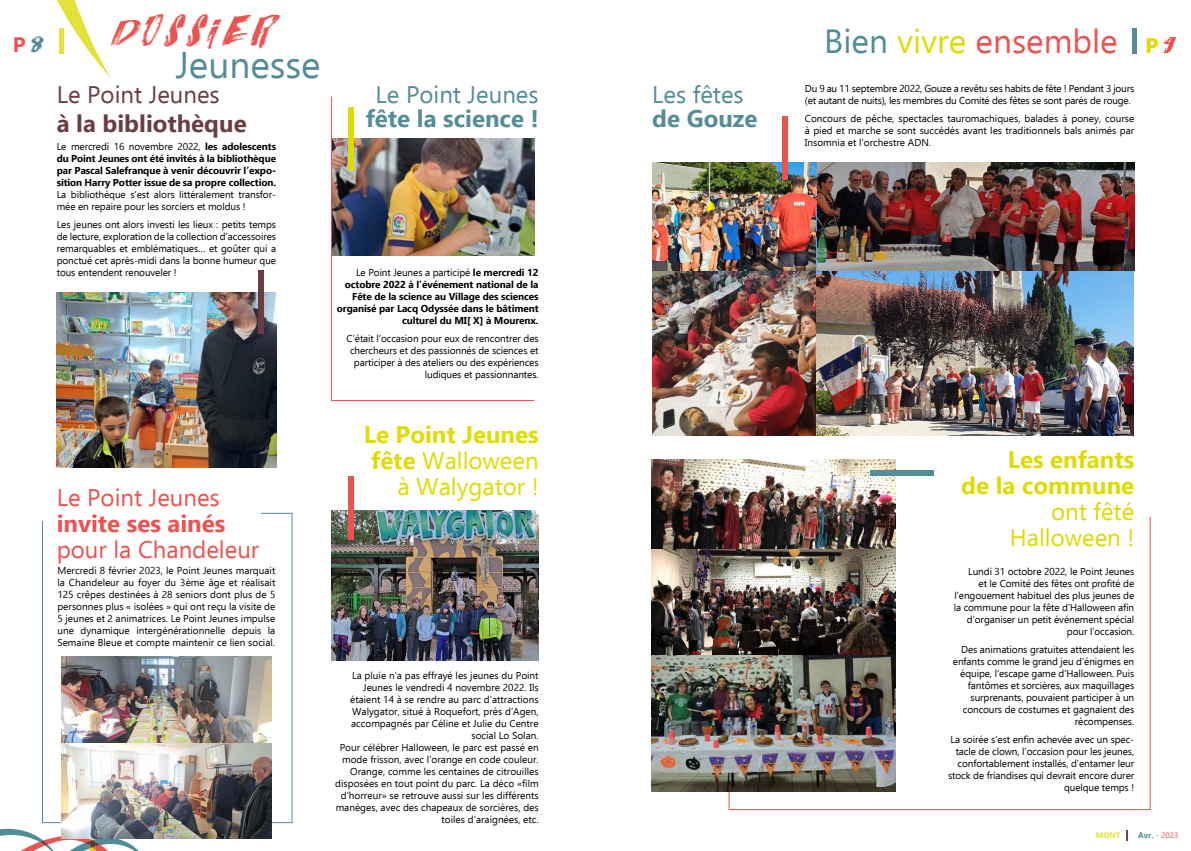
<style>
.page{position:relative;width:1191px;height:851px;background:#fff}
.page>*{position:absolute;margin:0;border:0;box-sizing:border-box;transform-origin:0 0}
.t1{font:37.1px "Ebrima";color:#548c98}
.t2{font:33.4px "Ebrima";color:#ea5350}
.t3{font:33.4px "Italiano";letter-spacing:.2em;color:#ea5350}
.t4{font:24px/26px "Ebrima";color:#dedc00;text-align:right}
.t5{font:24px "Ebrima";color:#ea5350}
.t6{font:24px "Ebrima";color:#548c98}
.t7{font:700 24px "Ebrima";color:#548c98}
.t8{font:700 24px/26px "Ebrima";color:#dedb00;text-align:right}
.t9{font:24px/26px "Ebrima";color:#dedb00;text-align:right}
.t10{font:700 24px "Ebrima";color:#6a3d42}
.t11{font:700 24px "Ebrima";color:#ea5350}
.t12{font:24px "Ebrima";color:#6a3d42}
.t13{font:700 20.9px "Ebrima";color:#ea5350}
.t14{font:10px/12px "Ebrima";letter-spacing:-.01em;color:#000;text-align:right}
.t15{font:700 10px/12px "Ebrima";letter-spacing:-.01em;color:#000;text-align:right}
.t16{font:700 8px "Ebrima";color:#548c98}
.t17{font:700 8px "Ebrima";color:#e4e139}
.s1{font-family:"Italiano";font-weight:400;color:#548c98}
.s2{font-weight:400}
.s3{font-weight:700}
.s4{color:#518c99}
.s5{color:#dedc00}
.s6{font-weight:700;font-size:20.9px;color:#dedc00}
.s7{font-family:"Italiano";font-size:20.9px}
.s8{font-weight:400;color:#ea5350}
</style>
<div class="page">
<svg style="left:0;top:823px;width:143px;height:27px"></svg>
<svg style="left:1126px;top:830px;width:2px;height:10px"></svg>
<svg style="left:728px;top:517px;width:423px;height:293px"></svg>
<img style="left:652px;top:162px;width:165px;height:273px">
<img style="left:817px;top:270px;width:316px;height:165px">
<img style="left:651px;top:654px;width:244px;height:137px">
<img style="left:651px;top:549px;width:245px;height:105px">
<img style="left:651px;top:459px;width:245px;height:90px">
<img style="left:817px;top:162px;width:317px;height:108px">
<div style="left:782px;top:116px;width:6px;height:63px;background:#e95350"></div>
<div style="left:870px;top:470px;width:64px;height:6px;background:#548c98"></div>
<svg style="left:57px;top:0;width:53px;height:77px"></svg>
<img style="left:331px;top:510px;width:208px;height:150px">
<img style="left:57px;top:292px;width:219px;height:175px">
<img style="left:61px;top:656px;width:210px;height:87px">
<img style="left:61px;top:743px;width:210px;height:94px">
<div style="left:348px;top:476px;width:5px;height:63px;background:#ea5350"></div>
<div style="left:258px;top:270px;width:6px;height:64px;background:#6a3d42"></div>
<img style="left:331px;top:96px;width:204px;height:305px">
<div style="left:1132px;top:29px;width:5px;height:25px;background:#548c98"></div>
<h3 class="t13" style="left:13px;top:28px;width:30px">P<span class="s1">8</span></h3>
<h2 class="t3" style="left:110px;top:15px;width:161px">DOSSIER</h2>
<h1 class="t1" style="left:176px;top:37px;width:146px">Jeunesse</h1>
<h3 class="t12" style="left:57px;top:76px;width:165px">Le Point Jeunes</h3>
<h3 class="t10" style="left:57px;top:105px;width:191px">à la bibliothèque</h3>
<p class="t15" style="left:57px;top:140px;width:221px;text-align:justify"><span class="s2">Le mercredi 16 novembre 2022,</span> les adolescents du Point Jeunes ont été invités à la bibliothèque par Pascal Salefranque à venir découvrir l’expo&shy;sition Harry Potter issue de sa propre collection.</p>
<p class="t14" style="left:57px;top:188px;width:221px;text-align:left">La bibliothèque s’est alors littéralement transfor&shy;mée en repaire pour les sorciers et moldus !</p>
<p class="t14" style="left:57px;top:218px;width:221px;text-align:justify">Les jeunes ont alors investi les lieux : petits temps de lecture, exploration de la collection d’accessoires remarquables et emblématiques… et goûter qui a ponctué cet après-midi dans la bonne humeur que tous entendent renouveler !</p>
<h3 class="t6" style="left:375px;top:76px;width:165px">Le Point Jeunes</h3>
<h3 class="t7" style="left:366px;top:99px;width:174px">fête la science !</h3>
<p class="t15" style="left:337px;top:266px;width:203px"><span class="s2">Le Point Jeunes a participé</span> le mercredi 12 octobre 2022 à l’événement national de la Fête de la science au Village des sciences organisé par Lacq Odyssée dans le bâtiment culturel du MI[ X] à Mourenx.</p>
<p class="t14" style="left:346px;top:332px;width:194px">C’était l’occasion pour eux de rencontrer des chercheurs et des passionnés de sciences et participer à des ateliers ou des expériences ludiques et passionnantes.</p>
<h3 class="t5" style="left:57px;top:480px;width:165px">Le Point Jeunes</h3>
<h3 class="t11" style="left:57px;top:505px;width:170px">invite ses ainés</h3>
<h3 class="t5" style="left:57px;top:532px;width:204px">pour la Chandeleur</h3>
<p class="t14" style="left:57px;top:563px;width:219px;text-align:justify">Mercredi 8 février 2023, le Point Jeunes marquait la Chandeleur au foyer du 3ème âge et réalisait 125 crêpes destinées à 28 seniors dont plus de 5 personnes plus « isolées » qui ont reçu la visite de 5 jeunes et 2 animatrices. Le Point Jeunes impulse une dynamique intergénérationnelle depuis la Semaine Bleue et compte maintenir ce lien social.</p>
<h3 class="t4" style="left:364px;top:421px;width:176px"><span class="s3">Le Point Jeunes fête</span> Walloween à Walygator !</h3>
<p class="t14" style="left:335px;top:669px;width:205px">La pluie n’a pas effrayé les jeunes du Point Jeunes le vendredi 4 novembre 2022. Ils étaient 14 à se rendre au parc d’attractions Walygator, situé à Roquefort, près d’Agen, accompagnés par Céline et Julie du Centre social Lo Solan.<br>Pour célébrer Halloween, le parc est passé en mode frisson, avec l’orange en code couleur.<br>Orange, comme les centaines de citrouilles disposées en tout point du parc. La déco «film d’horreur» se retrouve aussi sur les différents manèges, avec des chapeaux de sorcières, des toiles d’araignées, etc.</p>
<h3 class="t6" style="left:652px;top:77px;width:93px">Les fêtes</h3>
<h3 class="t7" style="left:652px;top:99px;width:107px">de Gouze</h3>
<h2 class="t2" style="left:824px;top:16px;width:349px"><span class="s4">Bien</span> <span class="s5">vivre</span> ensemble <span class="s6">P</span><span class="s7">9</span></h2>
<p class="t14" style="left:805px;top:82px;width:331px;text-align:left">Du 9 au 11 septembre 2022, Gouze a revêtu ses habits de fête ! Pendant 3 jours (et autant de nuits), les membres du Comité des fêtes se sont parés de rouge.</p>
<p class="t14" style="left:805px;top:112px;width:331px;text-align:justify">Concours de pêche, spectacles tauromachiques, balades à poney, course à pied et marche se sont succédés avant les traditionnels bals animés par Insomnia et l’orchestre ADN.</p>
<h3 class="t8" style="left:961px;top:444px;width:174px">Les enfants<br>de la commune</h3>
<h3 class="t9" style="left:1010px;top:497px;width:126px">ont fêté<br>Halloween !</h3>
<p class="t14" style="left:953px;top:565px;width:182px">Lundi 31 octobre 2022, le Point Jeunes<br>et le Comité des fêtes ont profité de l’engouement habituel des plus jeunes de la commune pour la fête d’Halloween afin d’organiser un petit événement spécial pour l’occasion.</p>
<p class="t14" style="left:953px;top:643px;width:183px">Des animations gratuites attendaient les enfants comme le grand jeu d’énigmes en équipe, l’escape game d’Halloween. Puis fantômes et sorcières, aux maquillages surprenants, pouvaient participer à un concours de costumes et gagnaient des récompenses.</p>
<p class="t14" style="left:948px;top:732px;width:188px">La soirée s’est enfin achevée avec un spec&shy;tacle de clown, l’occasion pour les jeunes, confortablement installés, d’entamer leur stock de friandises qui devrait encore durer quelque temps !</p>
<p class="t17" style="left:1095px;top:828px;width:26px">MONT</p>
<p class="t16" style="left:1138px;top:828px;width:42px">Avr. <span class="s2">-</span> <span class="s8">2023</span></p>
</div>
